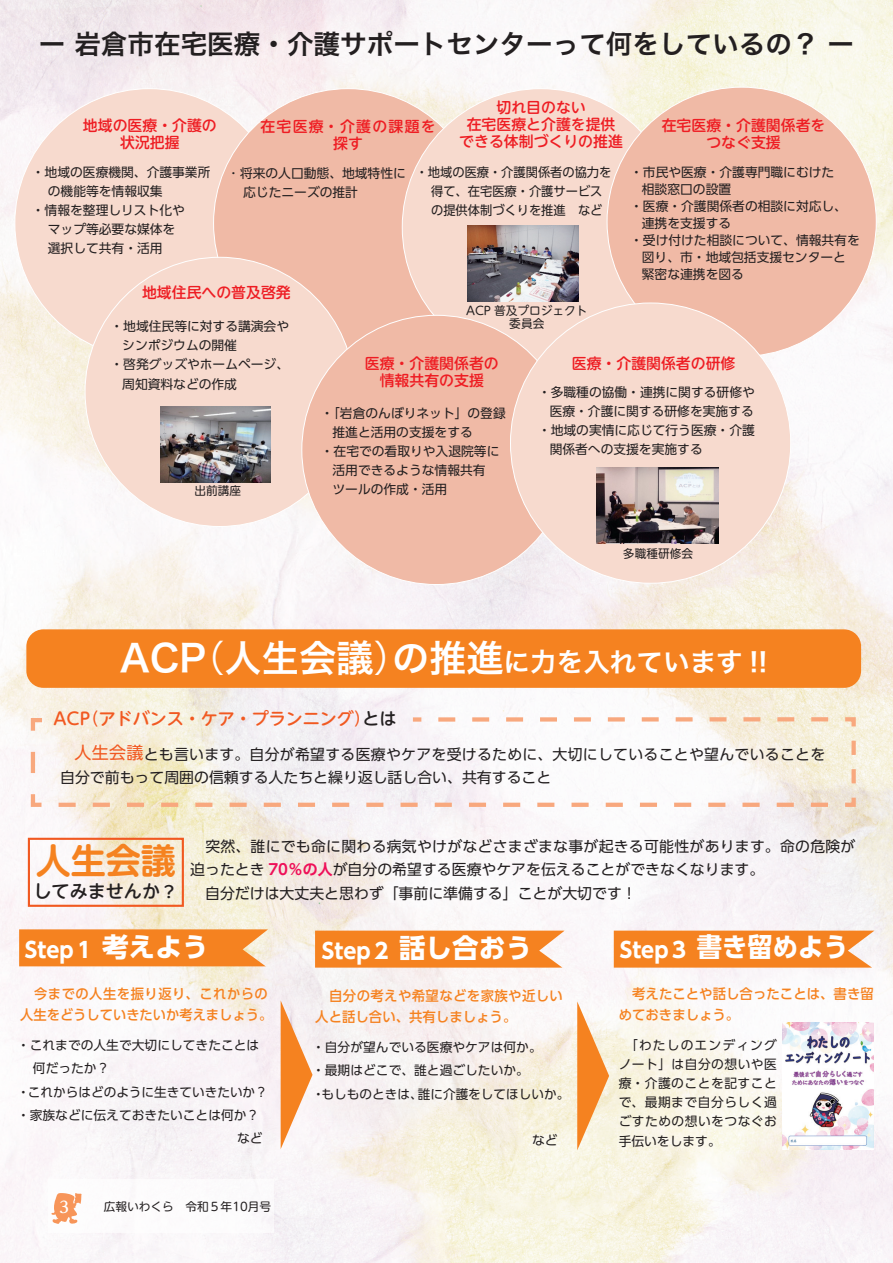
<style>
.page{position:relative;width:893px;height:1263px;background:#fff}
.page>*{position:absolute;margin:0;border:0;box-sizing:border-box;transform-origin:0 0}
.t1{font:700 35.1px "UD Shin M Go Pro De";color:#f58220}
.t2{font:26.55px "Hira Kaku Std W6";color:#231f20}
.t3{font:26.55px "Hira Kaku Std W6";color:#fff}
.t4{font:700 26.55px "UD Shin Go Pro";color:#fff;scale:.95 1}
.t5{font:700 21.3px "UD Shin Go Pro";color:#fff}
.t6{font:500 18px "UD Shin M Go Pro";color:#231f20}
.t7{font:500 16.95px "UD Shin M Go Pro";color:#f15921}
.t8{font:700 15.9px "UD Reimin Pro";color:#fff;scale:.95 1}
.t9{font:14.85px/23.4px "UD Shin Go Pro";color:#231f20}
.t10{font:500 14.85px/17px "UD Shin M Go Pro";color:#ee1d23;text-align:center}
.t11{font:14.85px/23.4px "UD Shin Go Pro";letter-spacing:.02em;color:#231f20}
.t12{font:500 14.85px/17px "UD Shin M Go Pro";letter-spacing:.085em;color:#ee1d23;text-align:center}
.t13{font:500 13.8px/21.3px "UD Shin Go Pro";color:#f58220;scale:.96 1}
.t14{font:500 13.8px/21.3px "UD Shin Go Pro";letter-spacing:.03em;color:#f58220}
.t15{font:500 13.8px/21.3px "UD Shin Go Pro";color:#f58220}
.t16{font:12.75px/19.2px "UD Shin Go Pro";color:#231f20}
.t17{font:12.75px/19.2px "UD Shin Go Pro";color:#231f20;scale:.96 1}
.t18{font:11.7px/12.8px "UD Shin M Go Pro";color:#231f20;text-align:center}
.s1{font-weight:300}
.s2{font-size:37.2px}
.s3{font-family:"Hira Kaku Std W3";font-size:37.2px}
.s4{font-weight:400}
.s5{color:#231f20}
.s6{font-size:16.95px;color:#f15921}
.s7{font-family:"UD Shin Go Pro De";font-weight:700;color:#ee1059}
.s8{font-size:16.2px}
.s9{font-size:26.55px}
.s10{font-size:21.3px}
</style>
<div class="page">
<img style="left:0;top:0;width:893px;height:1263px">
<div style="left:48px;top:1179px;width:225px;height:54px;background:#fff"></div>
<svg style="left:51px;top:1193px;width:31px;height:31px"></svg>
<div style="left:28px;top:838px;width:156px;height:69px;border:2px solid #f15921"></div>
<div style="left:26px;top:629px;width:835px;height:59px;background:#f58220;border-radius:17px"></div>
<div style="left:15px;top:89px;width:269px;height:269px;background:#f7dace;border-radius:50%"></div>
<div style="left:214px;top:89px;width:269px;height:269px;background:#f0baa6;border-radius:50%"></div>
<div style="left:402px;top:89px;width:277px;height:277px;background:#f7dace;border-radius:50%"></div>
<div style="left:85px;top:257px;width:269px;height:269px;background:#f7dace;border-radius:50%"></div>
<div style="left:302px;top:315px;width:269px;height:269px;background:#f0baa6;border-radius:50%"></div>
<div style="left:607px;top:87px;width:269px;height:269px;background:#f0baa6;border-radius:50%"></div>
<div style="left:510px;top:303px;width:281px;height:280px;background:#f7dace;border-radius:50%"></div>
<img style="left:468px;top:226px;width:110px;height:75px">
<img style="left:161px;top:406px;width:110px;height:76px">
<img style="left:596px;top:468px;width:123px;height:75px">
<svg style="left:29px;top:715px;width:829px;height:94px"></svg>
<svg style="left:19px;top:929px;width:249px;height:37px;background:#f5882c"></svg>
<svg style="left:315px;top:931px;width:249px;height:37px;background:#f5892d"></svg>
<svg style="left:614px;top:931px;width:260px;height:37px;background:#f5882c"></svg>
<svg style="left:281px;top:1000px;width:32px;height:149px"></svg>
<svg style="left:577px;top:1001px;width:32px;height:149px;background:#f6bb84"></svg>
<img style="left:783px;top:1022px;width:91px;height:128px">
<h2 class="t2" style="left:39px;top:23px;width:816px">ー 岩倉市在宅医療・介護サポートセンターって何をしているの？ ー</h2>
<p class="t10" style="left:83px;top:116px;width:135px">地域の医療・介護の状況把握</p>
<p class="t12" style="left:260px;top:117px;width:177px">在宅医療・介護の課題を探す</p>
<p class="t10" style="left:459px;top:98px;width:165px">切れ目のない<br>在宅医療と介護を提供できる体制づくりの推進</p>
<p class="t10" style="left:662px;top:116px;width:165px">在宅医療・介護関係者をつなぐ支援</p>
<p class="t16" style="left:32px;top:162px;width:180px">・地域の医療機関、介護事業所　の機能等を情報収集<br>・情報を整理しリスト化や<br>　マップ等必要な媒体を<br>　選択して共有・活用</p>
<p class="t16" style="left:227px;top:163px;width:180px"><span class="s1">・</span>将来の人口動態、地域特性に　応じたニーズの推計</p>
<p class="t17" style="left:416px;top:162px;width:205px">・地域の医療・介護関係者の協力を　得て、在宅医療・介護サービス　の提供体制づくりを推進　など</p>
<p class="t16" style="left:630px;top:162px;width:206px">・市民や医療・介護専門職にむけた</p>
<p class="t16" style="left:642px;top:179px;width:91px">相談窓口の設置</p>
<p class="t16" style="left:630px;top:196px;width:218px">・医療・介護関係者の相談に対応し、</p>
<p class="t16" style="left:642px;top:213px;width:91px">連携を支援する</p>
<p class="t16" style="left:630px;top:230px;width:231px">・受け付けた相談について、情報共有を</p>
<p class="t16" style="left:642px;top:247px;width:206px">図り、市・地域包括支援センターと</p>
<p class="t16" style="left:642px;top:264px;width:104px">緊密な連携を図る</p>
<p class="t10" style="left:142px;top:283px;width:150px">地域住民への普及啓発</p>
<p class="t16" style="left:111px;top:316px;width:180px">・地域住民等に対する講演会や</p>
<p class="t16" style="left:122px;top:336px;width:116px">シンポジウムの開催</p>
<p class="t16" style="left:111px;top:355px;width:180px">・啓発グッズやホームページ、</p>
<p class="t16" style="left:122px;top:374px;width:116px">周知資料などの作成</p>
<p class="t18" style="left:195px;top:484px;width:48px">出前講座</p>
<p class="t18" style="left:466px;top:304px;width:123px">ACP 普及プロジェクト委員会</p>
<p class="t10" style="left:365px;top:354px;width:135px">医療・介護関係者の情報共有の支援</p>
<p class="t10" style="left:572px;top:354px;width:165px">医療・介護関係者の研修</p>
<p class="t16" style="left:538px;top:382px;width:218px">・多職種の協働・連携に関する研修や</p>
<p class="t16" style="left:550px;top:401px;width:206px">医療・介護に関する研修を実施する</p>
<p class="t16" style="left:538px;top:420px;width:218px">・地域の実情に応じて行う医療・介護</p>
<p class="t16" style="left:550px;top:439px;width:155px">関係者への支援を実施する</p>
<p class="t16" style="left:321px;top:403px;width:186px">・「岩倉のんぼりネット」の登録</p>
<p class="t16" style="left:332px;top:422px;width:142px">推進と活用の支援をする</p>
<p class="t16" style="left:321px;top:441px;width:180px">・在宅での看取りや入退院等に</p>
<p class="t16" style="left:332px;top:460px;width:155px">活用できるような情報共有</p>
<p class="t16" style="left:332px;top:479px;width:116px">ツールの作成・活用</p>
<p class="t18" style="left:623px;top:547px;width:72px">多職種研修会</p>
<h2 class="t3" style="left:120px;top:642px;width:649px"><span class="s2">ACP</span><span class="s3">（</span><span class="s2">人生会議</span><span class="s3">）</span><span class="s2">の推進</span>に力を入れています !!</h2>
<h3 class="t7" style="left:54px;top:705px;width:344px">ACP<span class="s4">（</span>アドバンス・ケア・プランニング<span class="s4">）</span><span class="s5">とは</span></h3>
<p class="t11" style="left:60px;top:742px;width:767px;text-indent:14px"><span class="s6">人生会議</span>とも言います。自分が希望する医療やケアを受けるために、大切にしていることや望んでいることを自分で前もって周囲の信頼する人たちと繰り返し話し合い、共有すること</p>
<p class="t9" style="left:190px;top:834px;width:667px">　突然、誰にでも命に関わる病気やけがなどさまざまな事が起きる可能性があります。命の危険が迫ったとき <span class="s7">70％の人</span>が自分の希望する医療やケアを伝えることができなくなります。<br>　自分だけは大丈夫と思わず「事前に準備する」ことが大切です！</p>
<h1 class="t1" style="left:36px;top:832px;width:142px">人生会議</h1>
<h3 class="t6" style="left:34px;top:877px;width:146px">してみませんか<span class="s8">？</span></h3>
<h3 class="t5" style="left:25px;top:932px;width:185px">STEP１ <span class="s9">考えよう</span></h3>
<h3 class="t5" style="left:322px;top:933px;width:212px">STEP２ <span class="s9">話し合おう</span></h3>
<h2 class="t4" style="left:620px;top:925px;width:242px"><span class="s10">STEP３</span> 書き留めよう</h2>
<p class="t13" style="left:20px;top:982px;width:264px">　今までの人生を振り返り、これからの人生をどうしていきたいか考えましょう。</p>
<p class="t16" style="left:17px;top:1033px;width:252px;line-height:23.4px">・これまでの人生で大切にしてきたことは　何だったか？<br>・これからはどのように生きていきたいか？・家族などに伝えておきたいことは何か？</p>
<p class="t8" style="left:60px;top:1194px;width:11px">3</p>
<p class="t18" style="left:104px;top:1199px;width:169px">広報いわくら　令和５年10月号</p>
<p class="t14" style="left:315px;top:984px;width:249px">　自分の考えや希望などを家族や近しい人と話し合い、共有しましょう。</p>
<p class="t16" style="left:312px;top:1035px;width:259px;line-height:23.4px">・自分が望んでいる医療やケアは何か。<br>・最期はどこで、誰と過ごしたいか。<br>・もしものときは、誰に介護をしてほしいか。</p>
<p class="t15" style="left:619px;top:982px;width:257px">　考えたことや話し合ったことは、書き留めておきましょう。</p>
<p class="t16" style="left:619px;top:1035px;width:160px;text-align:justify">　「わたしのエンディングノート」は自分の想いや医療・介護のことを記すことで、最期まで自分らしく過ごすための想いをつなぐお手伝いをします。</p>
</div>
